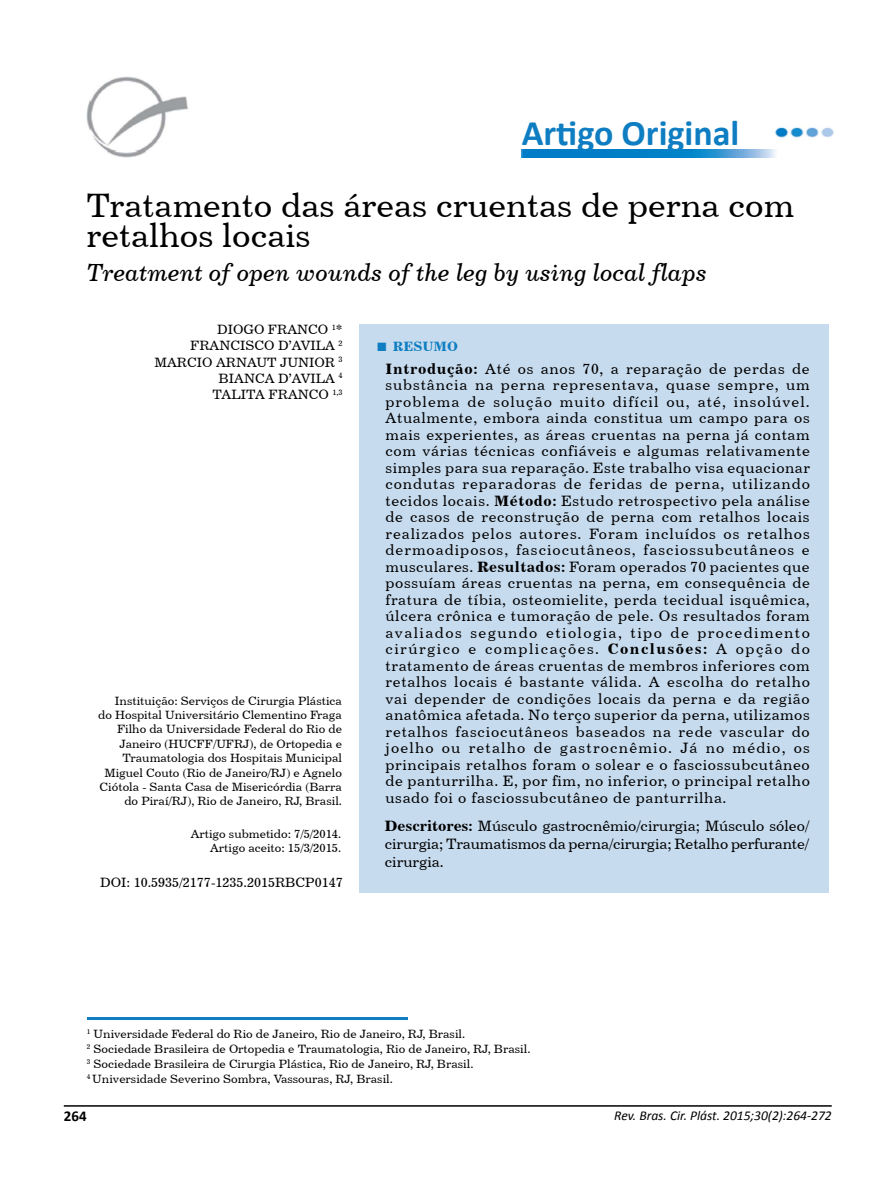
<style>
.page{position:relative;width:893px;height:1191px;background:#fff}
.page>*{position:absolute;margin:0;border:0;box-sizing:border-box;transform-origin:0 0}
.t1{font:700 36px "Calibri";color:#0e7dc2}
.t2{font:33.75px/30px "Century 731 BT Roman A";color:#000}
.t3{font:24.75px "Century 731 BT Italic A";color:#000}
.t4{font:15px/16.5px "Century 731 BT Roman A";letter-spacing:.02em;color:#000;text-align:justify}
.t5{font:700 15px "Calibri";color:#000}
.t6{font:13.5px/16.2px "Century 731 BT Roman A";color:#000;text-align:right}
.t7{font:italic 13.5px "Calibri";color:#000}
.t8{font:13.5px "Century 731 BT Bold A";color:#0e7dc2}
.t9{font:12px/14.4px "Century 731 BT Roman A";color:#000;text-align:right}
.s1{font-family:"Times New Roman";font-weight:700;font-size:18px}
.s2{font-family:"Century 731 BT Bold A"}
</style>
<div class="page">
<hr style="left:64px;top:1105px;width:768px;height:1px;background:#000">
<img style="left:775px;top:127px;width:59px;height:11px">
<img style="left:521px;top:150px;width:255px;height:7px">
<img style="left:87px;top:77px;width:101px;height:81px">
<div style="left:359px;top:324px;width:470px;height:568px;background:#c7dbee"></div>
<hr style="left:87px;top:1017px;width:320px;height:3px;background:#0e7dc2">
<h1 class="t1" style="left:522px;top:108px;width:219px">Artigo Original</h1>
<h2 class="t2" style="left:86px;top:189px;width:709px">Tratamento das áreas cruentas de perna com retalhos locais</h2>
<h3 class="t3" style="left:87px;top:258px;width:622px">Treatment of open wounds of the leg by using local flaps</h3>
<p class="t6" style="left:154px;top:321px;width:190px">DIOGO FRANCO <sup>1</sup>*<br>FRANCISCO D’AVILA <sup>2<br></sup>MARCIO ARNAUT JUNIOR <sup>3<br></sup>BIANCA D’AVILA <sup>4<br></sup>TALITA FRANCO <sup>1,3</sup></p>
<p class="t9" style="left:98px;top:693px;width:245px">Instituição: Serviços de Cirurgia Plástica do Hospital Universitário Clementino Fraga Filho da Universidade Federal do Rio de Janeiro (HUCFF/UFRJ), de Ortopedia e Traumatologia dos Hospitais Municipal Miguel Couto (Rio de Janeiro/RJ) e Agnelo Ciótola - Santa Casa de Misericórdia (Barra do Piraí/RJ), Rio de Janeiro, RJ, Brasil.</p>
<p class="t9" style="left:191px;top:826px;width:152px">Artigo submetido: 7/5/2014.<br>Artigo aceito: 15/3/2015.</p>
<p class="t6" style="left:100px;top:874px;width:244px">DOI: 10.5935/2177-1235.2015RBCP0147</p>
<p class="t8" style="left:376px;top:338px;width:83px"><span class="s1">■</span> RESUMO</p>
<p class="t4" style="left:386px;top:360px;width:426px"><span class="s2">Introdução:</span> Até os anos 70, a reparação de perdas de substância na perna representava, quase sempre, um problema de solução muito difícil ou, até, insolúvel.<br>Atualmente, embora ainda constitua um campo para os mais experientes, as áreas cruentas na perna já contam com várias técnicas confiáveis e algumas relativamente simples para sua reparação. Este trabalho visa equacionar condutas reparadoras de feridas de perna, utilizando tecidos locais. <span class="s2">Método:</span> Estudo retrospectivo pela análise de casos de reconstrução de perna com retalhos locais realizados pelos autores. Foram incluídos os retalhos dermoadiposos, fasciocutâneos, fasciossubcutâneos e musculares. <span class="s2">Resultados:</span> Foram operados 70 pacientes que possuíam áreas cruentas na perna, em consequência de fratura de tíbia, osteomielite, perda tecidual isquêmica, úlcera crônica e tumoração de pele. Os resultados foram avaliados segundo etiologia, tipo de procedimento cirúrgico e complicações. <span class="s2">Conclusões:</span> A opção do tratamento de áreas cruentas de membros inferiores com retalhos locais é bastante válida. A escolha do retalho vai depender de condições locais da perna e da região anatômica afetada. No terço superior da perna, utilizamos retalhos fasciocutâneos baseados na rede vascular do joelho ou retalho de gastrocnêmio. Já no médio, os principais retalhos foram o solear e o fasciossubcutâneo de panturrilha. E, por fim, no inferior, o principal retalho usado foi o fasciossubcutâneo de panturrilha.</p>
<p class="t4" style="left:385px;top:816px;width:426px;line-height:18px"><span class="s2">Descritores:</span> Músculo gastrocnêmio/cirurgia; Músculo sóleo/ cirurgia; Traumatismos da perna/cirurgia; Retalho perfurante/ cirurgia.</p>
<p class="t9" style="left:87px;top:1025px;width:445px;line-height:15px;text-align:left"><sup>1</sup> Universidade Federal do Rio de Janeiro, Rio de Janeiro, RJ, Brasil.<br><sup>2</sup> Sociedade Brasileira de Ortopedia e Traumatologia, Rio de Janeiro, RJ, Brasil.<br><sup>3</sup> Sociedade Brasileira de Cirurgia Plástica, Rio de Janeiro, RJ, Brasil.<br><sup>4</sup> Universidade Severino Sombra, Vassouras, RJ, Brasil.</p>
<p class="t5" style="left:64px;top:1105px;width:24px">264</p>
<p class="t7" style="left:614px;top:1106px;width:219px">Rev. Bras. Cir. Plást. 2015;30(2):264-272</p>
</div>
